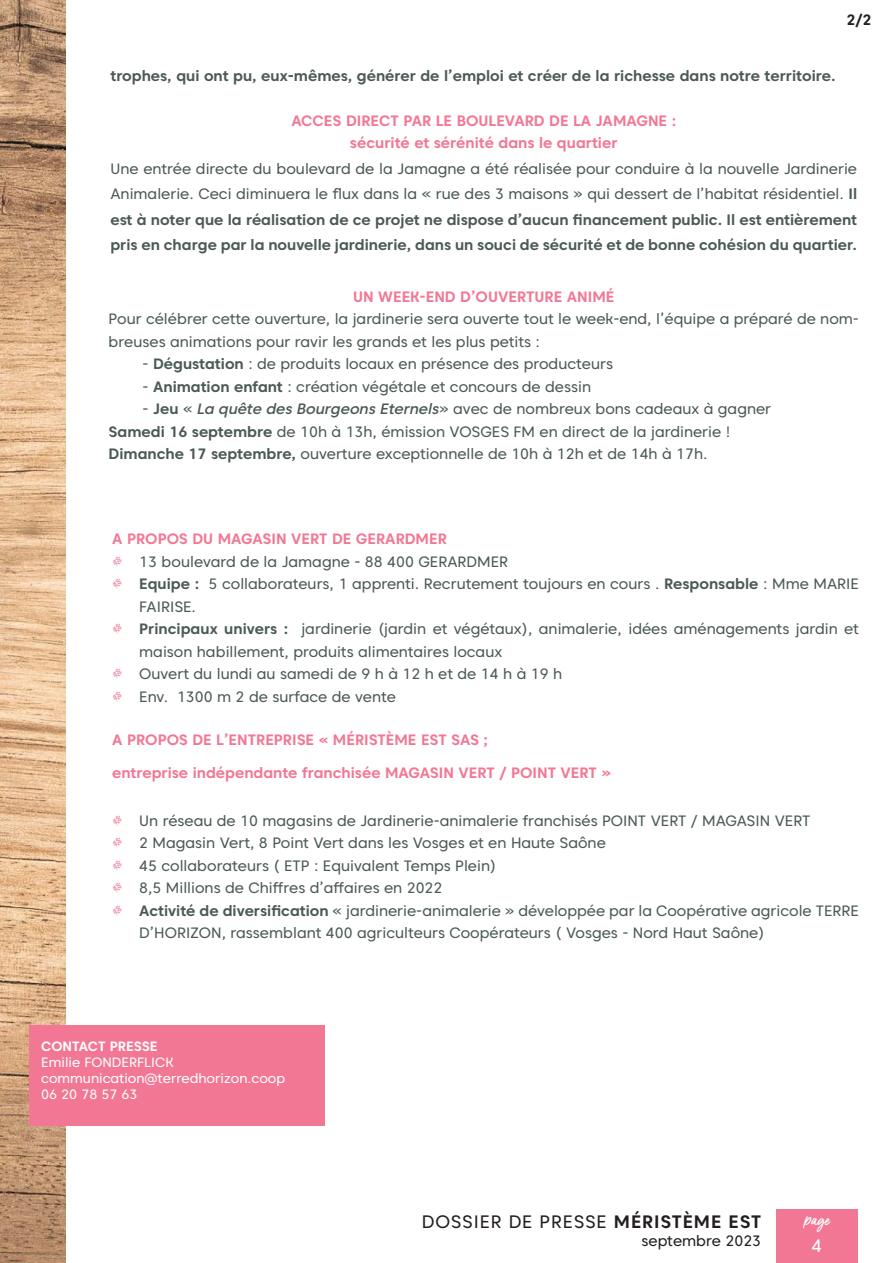
<style>
.page{position:relative;width:893px;height:1263px;background:#fff}
.page>*{position:absolute;margin:0;border:0;box-sizing:border-box;transform-origin:0 0}
.t1{font:18px "Caros";letter-spacing:.05em;color:#231f20}
.t2{font:18px "Gotcha";color:#fff}
.t3{font:18px "Caros";color:#fff}
.t4{font:15px/22.5px "Caros";color:#4c5a57}
.paraphe{font:700 15px/25.5px "Caros";color:#4c5a57;text-align:justify}
.titre-lichen-pragraphe{font:700 15px/22.5px "Caros";color:#f27794;text-align:center}
.paraphe-2{font:700 15px "Caros";color:#f27794}
.t5{font:15px "Caros";color:#231f20}
.t6{font:700 15px "Caros";color:#231f20}
.t7{font:13.5px "Caros";color:#fff}
.t8{font:700 13.5px "Caros";color:#fff}
.s1{font-weight:400}
.s2{font-weight:700}
.s3{font-weight:500;font-style:italic}
.s4{font-family:"Floralia";color:#f27794}
</style>
<div class="page">
<div style="left:776px;top:1209px;width:82px;height:54px;background:#f27794"></div>
<img style="left:0;top:0;width:66px;height:1263px">
<div style="left:29px;top:1025px;width:295px;height:101px;background:#f27794"></div>
<p class="t6" style="left:846px;top:10px;width:27px">2/2</p>
<p class="paraphe" style="left:110px;top:62px;width:727px">trophes, qui ont pu, eux-mêmes, générer de l’emploi et créer de la richesse dans notre territoire.</p>
<p class="titre-lichen-pragraphe" style="left:291px;top:109px;width:386px">ACCES DIRECT PAR LE BOULEVARD DE LA JAMAGNE : sécurité et sérénité dans le quartier</p>
<p class="paraphe" style="left:110px;top:155px;width:748px"><span class="s1">Une entrée directe du boulevard de la Jamagne a été réalisée pour conduire à la nouvelle Jardinerie Animalerie. Ceci diminuera le flux dans la « rue des 3 maisons » qui dessert de l’habitat résidentiel.</span> Il est à noter que la réalisation de ce projet ne dispose d’aucun financement public. Il est entièrement pris en charge par la nouvelle jardinerie, dans un souci de sécurité et de bonne cohésion du quartier.</p>
<p class="titre-lichen-pragraphe" style="left:353px;top:285px;width:263px">UN WEEK-END D’OUVERTURE ANIMÉ</p>
<p class="t4" style="left:109px;top:308px;width:752px">Pour célébrer cette ouverture, la jardinerie sera ouverte tout le week-end, l’équipe a préparé de nom&shy;breuses animations pour ravir les grands et les plus petits :</p>
<p class="t4" style="left:143px;top:353px;width:472px">- <span class="s2">Dégustation</span> : de produits locaux en présence des producteurs</p>
<p class="t4" style="left:143px;top:375px;width:450px">- <span class="s2">Animation enfant</span> : création végétale et concours de dessin</p>
<p class="t4" style="left:143px;top:398px;width:630px">- <span class="s2">Jeu</span> « <span class="s3">La quête des Bourgeons Eternels</span>» avec de nombreux bons cadeaux à gagner</p>
<p class="t4" style="left:109px;top:420px;width:623px"><span class="s2">Samedi 16 septembre</span> de 10h à 13h, émission VOSGES FM en direct de la jardinerie !</p>
<p class="t4" style="left:109px;top:443px;width:600px"><span class="s2">Dimanche 17 septembre,</span> ouverture exceptionnelle de 10h à 12h et de 14h à 17h.</p>
<p class="paraphe-2" style="left:112px;top:529px;width:336px">A PROPOS DU MAGASIN VERT DE GERARDMER</p>
<p class="t4" style="left:112px;top:550px;width:397px"><span class="s4">D</span> 13 boulevard de la Jamagne - 88 400 GERARDMER</p>
<p class="t4" style="left:139px;top:572px;width:721px;text-indent:-27px"><span class="s4">D</span> <span class="s2">Equipe :</span> 5 collaborateurs, 1 apprenti. Recrutement toujours en cours . <span class="s2">Responsable</span> : Mme MARIE<br>FAIRISE.</p>
<p class="t4" style="left:139px;top:617px;width:721px;text-indent:-27px"><span class="s4">D</span> <span class="s2">Principaux univers :</span> jardinerie (jardin et végétaux), animalerie, idées aménagements jardin et maison habillement, produits alimentaires locaux</p>
<p class="t4" style="left:112px;top:662px;width:451px"><span class="s4">D</span> Ouvert du lundi au samedi de 9 h à 12 h et de 14 h à 19 h</p>
<p class="t4" style="left:112px;top:685px;width:285px"><span class="s4">D</span> Env. 1300 m 2 de surface de vente</p>
<p class="titre-lichen-pragraphe" style="left:112px;top:728px;width:377px">A PROPOS DE L’ENTREPRISE « MÉRISTÈME EST SAS ;</p>
<p class="titre-lichen-pragraphe" style="left:112px;top:761px;width:500px">entreprise indépendante franchisée MAGASIN VERT / POINT VERT »</p>
<p class="t4" style="left:112px;top:809px;width:700px"><span class="s4">D</span> Un réseau de 10 magasins de Jardinerie-animalerie franchisés POINT VERT / MAGASIN VERT</p>
<p class="t4" style="left:112px;top:831px;width:495px"><span class="s4">D</span> 2 Magasin Vert, 8 Point Vert dans les Vosges et en Haute Saône</p>
<p class="t4" style="left:112px;top:854px;width:386px"><span class="s4">D</span> 45 collaborateurs ( ETP : Equivalent Temps Plein)</p>
<p class="t4" style="left:112px;top:876px;width:332px"><span class="s4">D</span> 8,5 Millions de Chiffres d’affaires en 2022</p>
<p class="t4" style="left:139px;top:899px;width:721px;text-indent:-27px"><span class="s4">D</span> <span class="s2">Activité de diversification</span> « jardinerie-animalerie » développée par la Coopérative agricole TERRE<br>D’HORIZON, rassemblant 400 agriculteurs Coopérateurs ( Vosges - Nord Haut Saône)</p>
<p class="t8" style="left:41px;top:1037px;width:118px">CONTACT PRESSE</p>
<p class="t7" style="left:41px;top:1053px;width:134px">Emilie FONDERFLICK</p>
<p class="t7" style="left:41px;top:1070px;width:245px">communication@terredhorizon.coop</p>
<p class="t7" style="left:41px;top:1086px;width:98px">06 20 78 57 63</p>
<p class="t1" style="left:422px;top:1210px;width:341px">DOSSIER DE PRESSE <span class="s2">MÉRISTÈME EST</span></p>
<p class="t5" style="left:642px;top:1231px;width:121px">septembre 2023</p>
<p class="t2" style="left:804px;top:1207px;width:27px">page</p>
<p class="t3" style="left:812px;top:1234px;width:12px">4</p>
</div>
